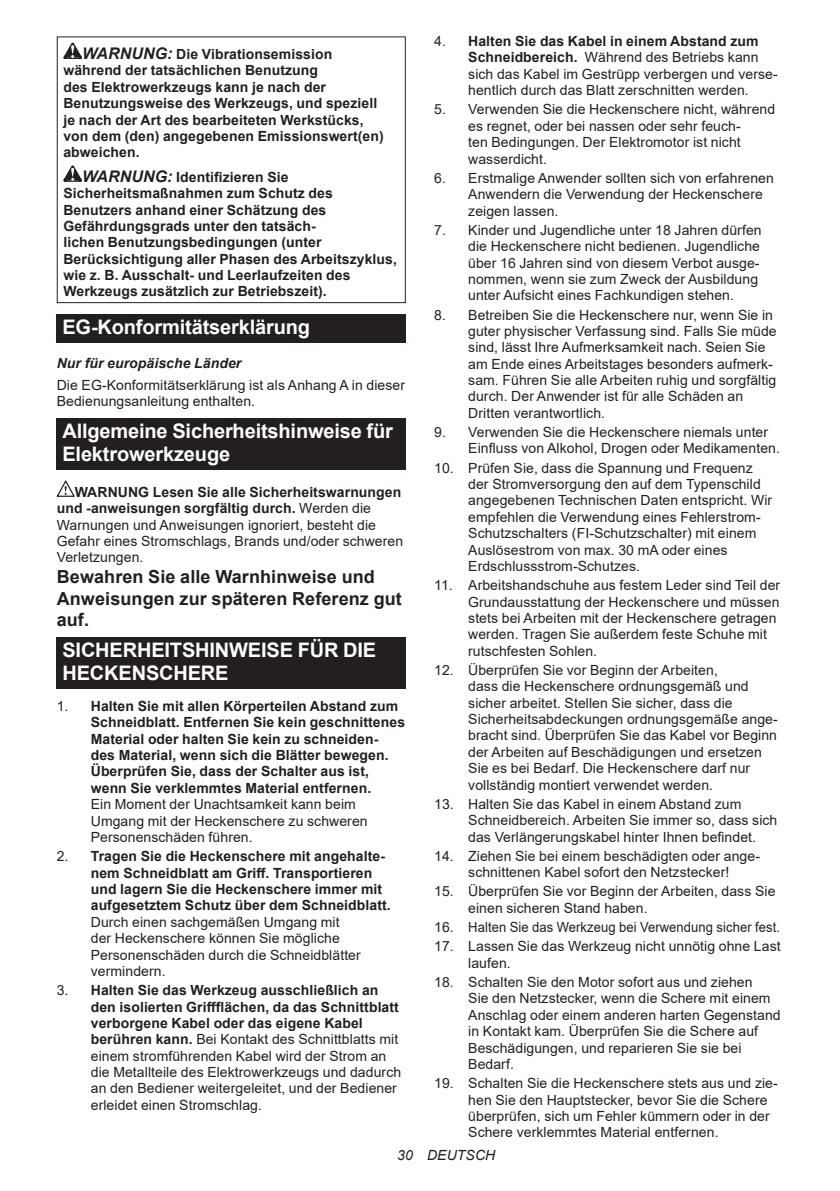
<style>
.page{position:relative;width:840px;height:1191px;background:#fff}
.page>*{position:absolute;margin:0;border:0;box-sizing:border-box;transform-origin:0 0}
.t1{font:700 20px/23.4px "Arial";letter-spacing:-.01em;color:#fff}
.t2{font:700 18px/21px "Arial";letter-spacing:.005em;color:#231f20}
.t3{font:14px/16.4px "Arial";letter-spacing:.005em;color:#231f20}
.t4{font:700 14px/16.4px "Arial";letter-spacing:.005em;color:#231f20}
.t5{font:italic 700 14px "Arial";letter-spacing:.005em;color:#231f20}
.t6{font:italic 14px "Arial";letter-spacing:.005em;color:#231f20}
.s1{font-style:italic;font-size:16px}
.s2{font-weight:700}
.s3{font-weight:400}
</style>
<div class="page">
<svg style="left:63px;top:43px;width:19px;height:16px"></svg>
<svg style="left:63px;top:165px;width:19px;height:17px"></svg>
<div style="left:57px;top:36px;width:348px;height:267px;border:1px solid #231f20"></div>
<div style="left:57px;top:314px;width:348px;height:29px;background:#231f20"></div>
<div style="left:57px;top:418px;width:348px;height:51px;background:#231f20"></div>
<svg style="left:57px;top:480px;width:18px;height:17px"></svg>
<div style="left:57px;top:637px;width:348px;height:52px;background:#231f20"></div>
<p class="t4" style="left:63px;top:46px;width:321px;text-indent:19px"><span class="s1">WARNUNG:</span> Die Vibrationsemission während der tatsächlichen Benutzung<br>des Elektrowerkzeugs kann je nach der Benutzungsweise des Werkzeugs, und speziell je nach der Art des bearbeiteten Werkstücks, von dem (den) angegebenen Emissionswert(en) abweichen.</p>
<p class="t4" style="left:63px;top:169px;width:335px;text-indent:19px"><span class="s1">WARNUNG:</span> Identifizieren Sie Sicherheitsmaßnahmen zum Schutz des Benutzers anhand einer Schätzung des Gefährdungsgrads unter den tatsäch-<br>lichen Benutzungsbedingungen (unter Berücksichtigung aller Phasen des Arbeitszyklus, wie z. B. Ausschalt- und Leerlaufzeiten des Werkzeugs zusätzlich zur Betriebszeit).</p>
<h1 class="t1" style="left:62px;top:316px;width:249px">EG-Konformitätserklärung</h1>
<p class="t5" style="left:57px;top:353px;width:186px">Nur für europäische Länder</p>
<p class="t3" style="left:57px;top:377px;width:349px">Die EG-Konformitätserklärung ist als Anhang A in dieser<br>Bedienungsanleitung enthalten.</p>
<h1 class="t1" style="left:62px;top:419px;width:332px">Allgemeine Sicherheitshinweise für<br>Elektrowerkzeuge</h1>
<p class="t3" style="left:57px;top:483px;width:348px;text-indent:18px"><span class="s2">WARNUNG Lesen Sie alle Sicherheitswarnungen und -anweisungen sorgfältig durch.</span> Werden die Warnungen und Anweisungen ignoriert, besteht die Gefahr eines Stromschlags, Brands und/oder schweren Verletzungen.</p>
<p class="t2" style="left:57px;top:567px;width:346px">Bewahren Sie alle Warnhinweise und<br>Anweisungen zur späteren Referenz gut auf.</p>
<h1 class="t1" style="left:62px;top:638px;width:315px">SICHERHEITSHINWEISE FÜR DIE<br>HECKENSCHERE</h1>
<p class="t4" style="left:91px;top:698px;width:315px;text-indent:-34px"><span class="s3">1.</span> Halten Sie mit allen Körperteilen Abstand zum Schneidblatt. Entfernen Sie kein geschnittenes Material oder halten Sie kein zu schneiden&shy;des Material, wenn sich die Blätter bewegen.<br>Überprüfen Sie, dass der Schalter aus ist, wenn Sie verklemmtes Material entfernen.</p>
<p class="t3" style="left:91px;top:796px;width:278px">Ein Moment der Unachtsamkeit kann beim<br>Umgang mit der Heckenschere zu schweren<br>Personenschäden führen.</p>
<p class="t4" style="left:91px;top:848px;width:301px;text-indent:-34px"><span class="s3">2.</span> Tragen Sie die Heckenschere mit angehalte&shy;nem Schneidblatt am Griff. Transportieren und lagern Sie die Heckenschere immer mit aufgesetztem Schutz über dem Schneidblatt.</p>
<p class="t3" style="left:91px;top:913px;width:271px">Durch einen sachgemäßen Umgang mit der Heckenschere können Sie mögliche<br>Personenschäden durch die Schneidblätter vermindern.</p>
<p class="t3" style="left:91px;top:982px;width:312px;text-indent:-34px">3. <span class="s2">Halten Sie das Werkzeug ausschließlich an den isolierten Griffflächen, da das Schnittblatt verborgene Kabel oder das eigene Kabel berühren kann.</span> Bei Kontakt des Schnittblatts mit einem stromführenden Kabel wird der Strom an die Metallteile des Elektrowerkzeugs und dadurch an den Bediener weitergeleitet, und der Bediener erleidet einen Stromschlag.</p>
<p class="t3" style="left:468px;top:33px;width:311px;text-indent:-34px">4. <span class="s2">Halten Sie das Kabel in einem Abstand zum Schneidbereich.</span> Während des Betriebs kann sich das Kabel im Gestrüpp verbergen und verse&shy;hentlich durch das Blatt zerschnitten werden.</p>
<p class="t3" style="left:468px;top:101px;width:308px;text-indent:-34px">5. Verwenden Sie die Heckenschere nicht, während es regnet, oder bei nassen oder sehr feuch-<br>ten Bedingungen. Der Elektromotor ist nicht wasserdicht.</p>
<p class="t3" style="left:468px;top:170px;width:307px;text-indent:-34px">6. Erstmalige Anwender sollten sich von erfahrenen<br>Anwendern die Verwendung der Heckenschere zeigen lassen.</p>
<p class="t3" style="left:468px;top:221px;width:295px;text-indent:-34px">7. Kinder und Jugendliche unter 18 Jahren dürfen die Heckenschere nicht bedienen. Jugendliche über 16 Jahren sind von diesem Verbot ausge&shy;nommen, wenn sie zum Zweck der Ausbildung unter Aufsicht eines Fachkundigen stehen.</p>
<p class="t3" style="left:468px;top:306px;width:310px;text-indent:-34px">8. Betreiben Sie die Heckenschere nur, wenn Sie in guter physischer Verfassung sind. Falls Sie müde sind, lässt Ihre Aufmerksamkeit nach. Seien Sie am Ende eines Arbeitstages besonders aufmerk&shy;sam. Führen Sie alle Arbeiten ruhig und sorgfältig durch. Der Anwender ist für alle Schäden an Dritten verantwortlich.</p>
<p class="t3" style="left:468px;top:424px;width:313px;text-indent:-34px">9. Verwenden Sie die Heckenschere niemals unter<br>Einfluss von Alkohol, Drogen oder Medikamenten.</p>
<p class="t3" style="left:468px;top:459px;width:305px;text-indent:-34px">10. Prüfen Sie, dass die Spannung und Frequenz der Stromversorgung den auf dem Typenschild angegebenen Technischen Daten entspricht. Wir empfehlen die Verwendung eines Fehlerstrom-Schutzschalters (FI-Schutzschalter) mit einem Auslösestrom von max. 30 mA oder eines Erdschlussstrom-Schutzes.</p>
<p class="t3" style="left:468px;top:577px;width:313px;text-indent:-34px">11. Arbeitshandschuhe aus festem Leder sind Teil der Grundausstattung der Heckenschere und müssen stets bei Arbeiten mit der Heckenschere getragen werden. Tragen Sie außerdem feste Schuhe mit rutschfesten Sohlen.</p>
<p class="t3" style="left:468px;top:661px;width:311px;text-indent:-34px">12. Überprüfen Sie vor Beginn der Arbeiten,<br>dass die Heckenschere ordnungsgemäß und sicher arbeitet. Stellen Sie sicher, dass die Sicherheitsabdeckungen ordnungsgemäße ange&shy;bracht sind. Überprüfen Sie das Kabel vor Beginn der Arbeiten auf Beschädigungen und ersetzen Sie es bei Bedarf. Die Heckenschere darf nur vollständig montiert verwendet werden.</p>
<p class="t3" style="left:468px;top:795px;width:310px;text-indent:-34px">13. Halten Sie das Kabel in einem Abstand zum<br>Schneidbereich. Arbeiten Sie immer so, dass sich das Verlängerungskabel hinter Ihnen befindet.</p>
<p class="t3" style="left:434px;top:847px;width:327px;text-align:center">14. Ziehen Sie bei einem beschädigten oder ange&shy;schnittenen Kabel sofort den Netzstecker!</p>
<p class="t3" style="left:468px;top:883px;width:308px;text-indent:-34px">15. Überprüfen Sie vor Beginn der Arbeiten, dass Sie einen sicheren Stand haben.</p>
<p class="t3" style="left:434px;top:919px;width:347px">16. Halten Sie das Werkzeug bei Verwendung sicher fest.</p>
<p class="t3" style="left:468px;top:938px;width:314px;text-indent:-34px">17. Lassen Sie das Werkzeug nicht unnötig ohne Last laufen.</p>
<p class="t3" style="left:468px;top:973px;width:314px;text-indent:-34px">18. Schalten Sie den Motor sofort aus und ziehen<br>Sie den Netzstecker, wenn die Schere mit einem Anschlag oder einem anderen harten Gegenstand in Kontakt kam. Überprüfen Sie die Schere auf Beschädigungen, und reparieren Sie sie bei Bedarf.</p>
<p class="t3" style="left:468px;top:1075px;width:311px;text-indent:-34px">19. Schalten Sie die Heckenschere stets aus und zie&shy;hen Sie den Hauptstecker, bevor Sie die Schere überprüfen, sich um Fehler kümmern oder in der Schere verklemmtes Material entfernen.</p>
<p class="t6" style="left:397px;top:1146px;width:99px">30 DEUTSCH</p>
</div>
